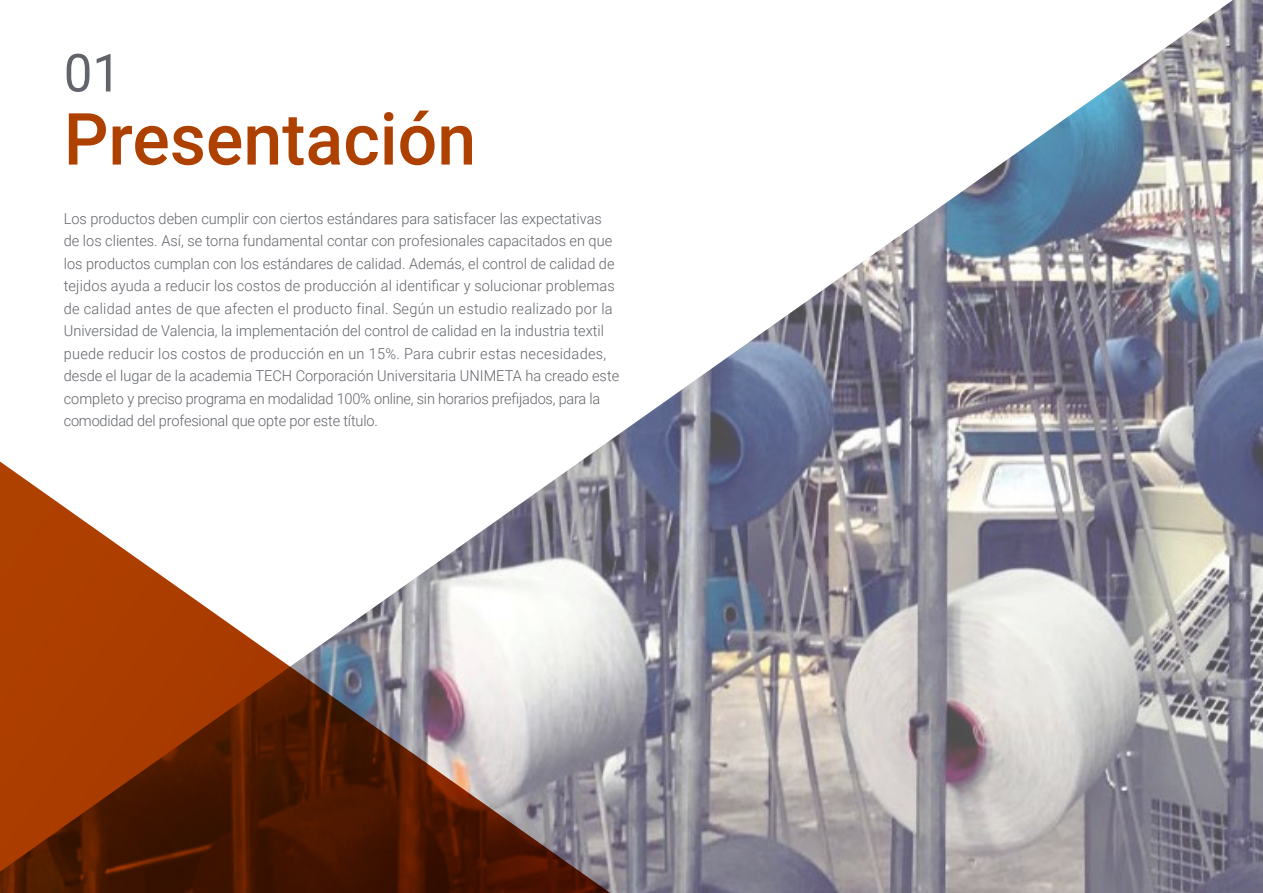
<style>
.page{position:relative;width:1263px;height:893px;background:#fff}
.page>*{position:absolute;margin:0;border:0;box-sizing:border-box;transform-origin:0 0}
.t1{font:500 72px "Roboto";color:#ae4000}
.t2{font:52.5px "Roboto";color:#61646a}
.t3{font:300 15px/22.5px "Roboto";color:#61646a}
</style>
<div class="page">
<img style="left:602px;top:0;width:661px;height:893px">
<svg style="left:0;top:446px;width:640px;height:447px"></svg>
<h2 class="t2" style="left:64px;top:36px;width:59px">01</h2>
<h1 class="t1" style="left:64px;top:89px;width:414px">Presentación</h1>
<p class="t3" style="left:64px;top:207px;width:557px">Los productos deben cumplir con ciertos estándares para satisfacer las expectativas de los clientes. Así, se torna fundamental contar con profesionales capacitados en que los productos cumplan con los estándares de calidad. Además, el control de calidad de tejidos ayuda a reducir los costos de producción al identificar y solucionar problemas de calidad antes de que afecten el producto final. Según un estudio realizado por la Universidad de Valencia, la implementación del control de calidad en la industria textil puede reducir los costos de producción en un 15%. Para cubrir estas necesidades, desde el lugar de la academia TECH Corporación Universitaria UNIMETA ha creado este completo y preciso programa en modalidad 100% online, sin horarios prefijados, para la comodidad del profesional que opte por este título.</p>
</div>
